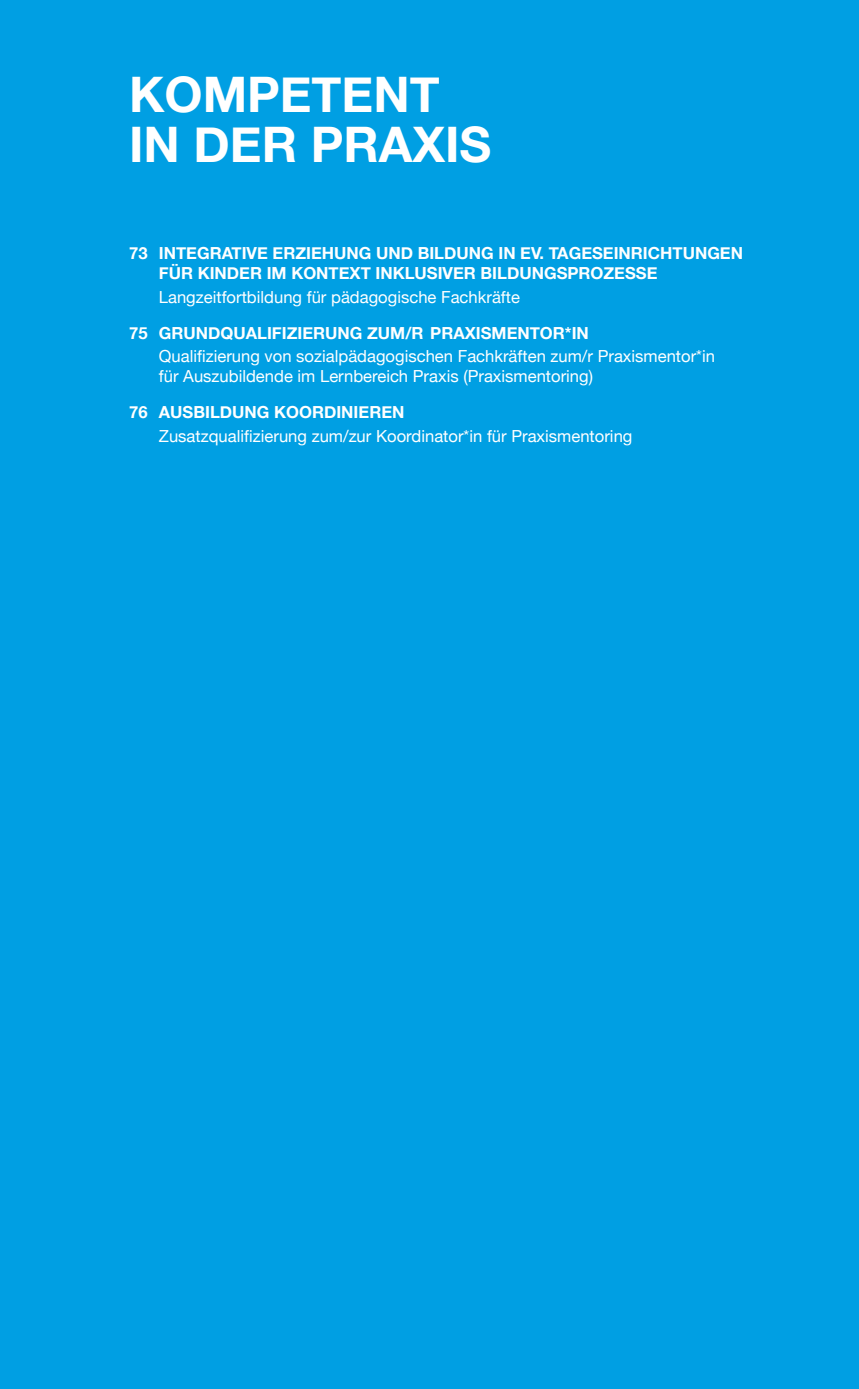
<style>
.page{position:relative;width:859px;height:1389px;background:#fff}
.page>*{position:absolute;margin:0;border:0;box-sizing:border-box;transform-origin:0 0}
.t1{font:700 49px/49.5px "Helvetica Neue";color:#fff}
.t2{font:16.62px/19.8px "Helvetica Neue";color:#fff}
.t3{font:700 16.62px/19.8px "Helvetica Neue";color:#fff}
</style>
<div class="page">
<div style="left:0;top:0;width:858px;height:1389px;background:#009fe3"></div>
<h1 class="t1" style="left:129px;top:71px;width:364px">KOMPETENT<br>IN DER PRAXIS</h1>
<p class="t3" style="left:159px;top:244px;width:585px;text-indent:-30px">73 INTEGRATIVE ERZIEHUNG UND BILDUNG IN EV. TAGESEINRICHTUNGEN<br>FÜR KINDER IM KONTEXT INKLUSIVER BILDUNGSPROZESSE</p>
<p class="t2" style="left:159px;top:288px;width:362px">Langzeitfortbildung für pädagogische Fachkräfte</p>
<p class="t3" style="left:129px;top:323px;width:461px">75 GRUNDQUALIFIZIERUNG ZUM/R PRAXISMENTOR*IN</p>
<p class="t2" style="left:159px;top:347px;width:557px">Qualifizierung von sozialpädagogischen Fachkräften zum/r Praxismentor*in für Auszubildende im Lernbereich Praxis (Praxismentoring)</p>
<p class="t3" style="left:129px;top:403px;width:277px">76 AUSBILDUNG KOORDINIEREN</p>
<p class="t2" style="left:159px;top:427px;width:475px">Zusatzqualifizierung zum/zur Koordinator*in für Praxismentoring</p>
</div>
